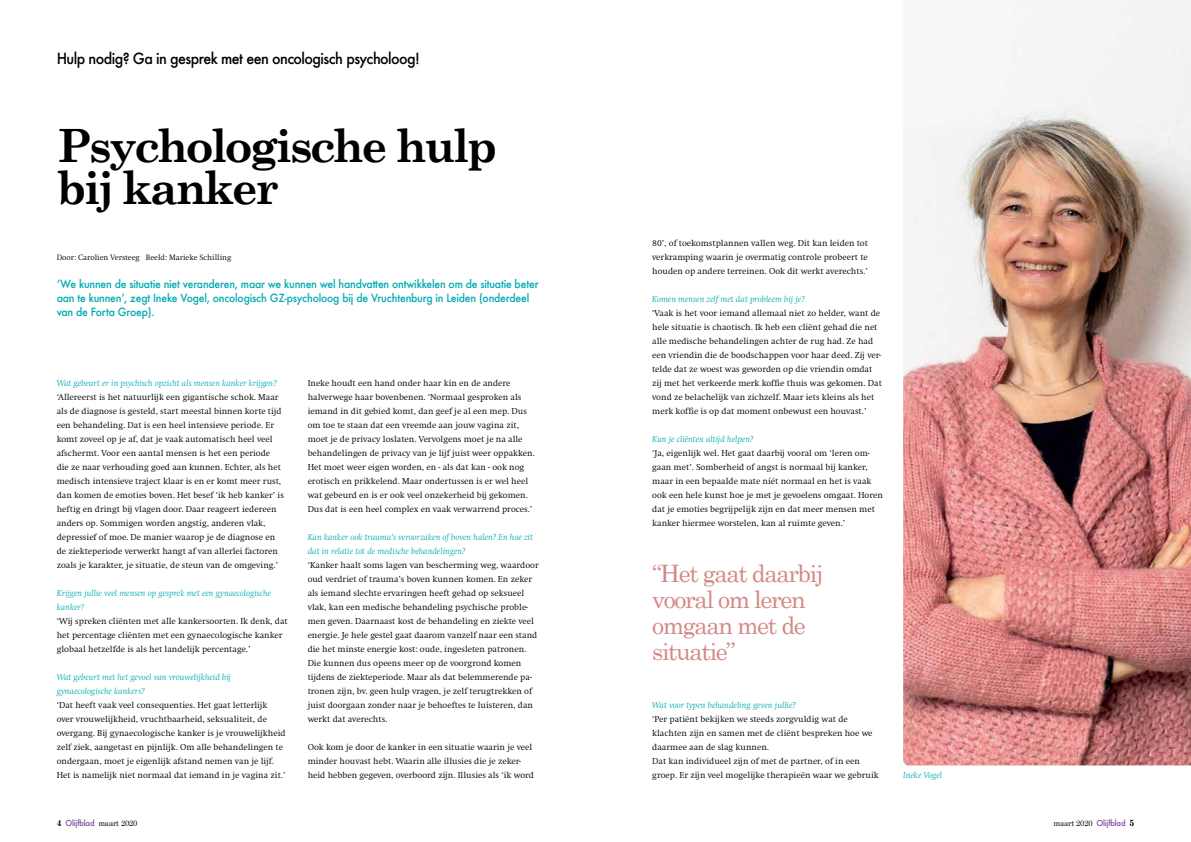
<style>
.page{position:relative;width:1191px;height:842px;background:#fff}
.page>*{position:absolute;margin:0;border:0;box-sizing:border-box;transform-origin:0 0}
.t1{font:700 46px/42px "Century Schoolbook";letter-spacing:-.055em;color:#000}
.t2{font:24px/26px "Century Schoolbook";letter-spacing:-.055em;color:#d38885}
.t3{font:500 15px "Futura";letter-spacing:-.04em;color:#000;scale:.95 1}
.t4{font:500 11px/14px "Futura";letter-spacing:-.02em;color:#00aab1;scale:.95 1}
.t5{font:300 9px/14px "Swift";color:#000}
.t6{font:italic 300 9px/14px "Swift";color:#00aab1}
.t7{font:300 8px "Swift";color:#000}
.t8{font:500 8px "Futura";letter-spacing:-.02em;color:#7c439a;scale:.95 1}
.t9{font:8px "Century Schoolbook";letter-spacing:-.02em;color:#000;scale:.95 1}
.s1{font-family:"Century Schoolbook";font-weight:700;font-size:9px;color:#000}
.s2{font-family:"Century Schoolbook";font-weight:400;color:#000}
.s3{font-family:"Futura";font-weight:500;color:#7c439a}
.s4{font-weight:700;font-size:9px}
</style>
<div class="page">
<img style="left:903px;top:0;width:288px;height:765px">
<h3 class="t3" style="left:57px;top:48px;width:384px">Hulp nodig? Ga in gesprek met een oncologisch psycholoog!</h3>
<h1 class="t1" style="left:57px;top:124px;width:442px">Psychologische hulp bij kanker</h1>
<p class="t7" style="left:57px;top:253px;width:176px">Door: Carolien Versteeg Beeld: Marieke Schilling</p>
<p class="t4" style="left:57px;top:277px;width:509px">‘We kunnen de situatie niet veranderen, maar we kunnen wel handvatten ontwikkelen om de situatie beter aan te kunnen’, zegt Ineke Vogel, oncologisch GZ-psycholoog bij de Vruchtenburg in Leiden (onderdeel van de Forta Groep).</p>
<p class="t6" style="left:57px;top:376px;width:222px">Wat gebeurt er in psychisch opzicht als mensen kanker krijgen?</p>
<p class="t5" style="left:57px;top:390px;width:229px">‘Allereerst is het natuurlijk een gigantische schok. Maar als de diagnose is gesteld, start meestal binnen korte tijd een behandeling. Dat is een heel intensieve periode. Er komt zoveel op je af, dat je vaak automatisch heel veel afschermt. Voor een aantal mensen is het een periode die ze naar verhouding goed aan kunnen. Echter, als het medisch intensieve traject klaar is en er komt meer rust, dan komen de emoties boven. Het besef ‘ik heb kanker’ is heftig en dringt bij vlagen door. Daar reageert iedereen anders op. Sommigen worden angstig, anderen vlak, depressief of moe. De manier waarop je de diagnose en de ziekteperiode verwerkt hangt af van allerlei factoren zoals je karakter, je situatie, de steun van de omgeving.’</p>
<p class="t6" style="left:57px;top:586px;width:216px">Krijgen jullie veel mensen op gesprek met een gynaecologische kanker?</p>
<p class="t5" style="left:57px;top:614px;width:233px">‘Wij spreken cliënten met alle kankersoorten. Ik denk, dat het percentage cliënten met een gynaecologische kanker globaal hetzelfde is als het landelijk percentage.’</p>
<p class="t6" style="left:57px;top:670px;width:176px">Wat gebeurt met het gevoel van vrouwelijkheid bij gynaecologische kankers?</p>
<p class="t5" style="left:57px;top:698px;width:230px">‘Dat heeft vaak veel consequenties. Het gaat letterlijk over vrouwelijkheid, vruchtbaarheid, seksualiteit, de overgang. Bij gynaecologische kanker is je vrouwelijkheid zelf ziek, aangetast en pijnlijk. Om alle behandelingen te ondergaan, moet je eigenlijk afstand nemen van je lijf.<br>Het is namelijk niet normaal dat iemand in je vagina zit.’</p>
<p class="t5" style="left:308px;top:376px;width:229px">Ineke houdt een hand onder haar kin en de andere halverwege haar bovenbenen. ‘Normaal gesproken als iemand in dit gebied komt, dan geef je al een mep. Dus om toe te staan dat een vreemde aan jouw vagina zit, moet je de privacy loslaten. Vervolgens moet je na alle behandelingen de privacy van je lijf juist weer oppakken.<br>Het moet weer eigen worden, en - als dat kan - ook nog erotisch en prikkelend. Maar ondertussen is er wel heel wat gebeurd en is er ook veel onzekerheid bij gekomen.<br>Dus dat is een heel complex en vaak verwarrend proces.’</p>
<p class="t6" style="left:308px;top:530px;width:227px">Kan kanker ook trauma’s veroorzaken of boven halen? En hoe zit dat in relatie tot de medische behandelingen?</p>
<p class="t5" style="left:308px;top:558px;width:233px">‘Kanker haalt soms lagen van bescherming weg, waardoor oud verdriet of trauma’s boven kunnen komen. En zeker als iemand slechte ervaringen heeft gehad op seksueel vlak, kan een medische behandeling psychische proble&shy;men geven. Daarnaast kost de behandeling en ziekte veel energie. Je hele gestel gaat daarom vanzelf naar een stand die het minste energie kost: oude, ingesleten patronen.<br>Die kunnen dus opeens meer op de voorgrond komen tijdens de ziekteperiode. Maar als dat belemmerende pa&shy;tronen zijn, bv. geen hulp vragen, je zelf terugtrekken of juist doorgaan zonder naar je behoeftes te luisteren, dan werkt dat averechts.</p>
<p class="t5" style="left:308px;top:740px;width:228px">Ook kom je door de kanker in een situatie waarin je veel minder houvast hebt. Waarin alle illusies die je zeker&shy;heid hebben gegeven, overboord zijn. Illusies als ‘ik word</p>
<p class="t5" style="left:652px;top:236px;width:217px;text-align:justify">80’, of toekomstplannen vallen weg. Dit kan leiden tot verkramping waarin je overmatig controle probeert te houden op andere terreinen. Ook dit werkt averechts.’</p>
<p class="t6" style="left:652px;top:292px;width:154px">Komen mensen zelf met dat probleem bij je?</p>
<p class="t5" style="left:652px;top:306px;width:231px">‘Vaak is het voor iemand allemaal niet zo helder, want de hele situatie is chaotisch. Ik heb een cliënt gehad die net alle medische behandelingen achter de rug had. Ze had een vriendin die de boodschappen voor haar deed. Zij ver&shy;telde dat ze woest was geworden op die vriendin omdat zij met het verkeerde merk koffie thuis was gekomen. Dat vond ze belachelijk van zichzelf. Maar iets kleins als het merk koffie is op dat moment onbewust een houvast.’</p>
<p class="t6" style="left:652px;top:432px;width:103px">Kun je cliënten altijd helpen?</p>
<p class="t5" style="left:652px;top:446px;width:232px">‘Ja, eigenlijk wel. Het gaat daarbij vooral om ‘leren om&shy;gaan met’. Somberheid of angst is normaal bij kanker, maar in een bepaalde mate níét normaal en het is vaak ook een hele kunst hoe je met je gevoelens omgaat. Horen dat je emoties begrijpelijk zijn en dat meer mensen met kanker hiermee worstelen, kan al ruimte geven.’</p>
<h2 class="t2" style="left:652px;top:560px;width:172px">“Het gaat daarbij vooral om leren omgaan met de situatie”</h2>
<p class="t6" style="left:652px;top:698px;width:145px">Wat voor typen behandeling geven jullie?</p>
<p class="t5" style="left:652px;top:712px;width:228px">‘Per patiënt bekijken we steeds zorgvuldig wat de klachten zijn en samen met de cliënt bespreken hoe we daarmee aan de slag kunnen.<br>Dat kan individueel zijn of met de partner, of in een groep. Er zijn veel mogelijke therapieën waar we gebruik</p>
<p class="t6" style="left:903px;top:768px;width:40px">Ineke Vogel</p>
<p class="t8" style="left:57px;top:818px;width:87px"><span class="s1">4</span> Olijfblad <span class="s2">maart 2020</span></p>
<p class="t9" style="left:1053px;top:818px;width:87px">maart 2020 <span class="s3">Olijfblad</span> <span class="s4">5</span></p>
</div>
